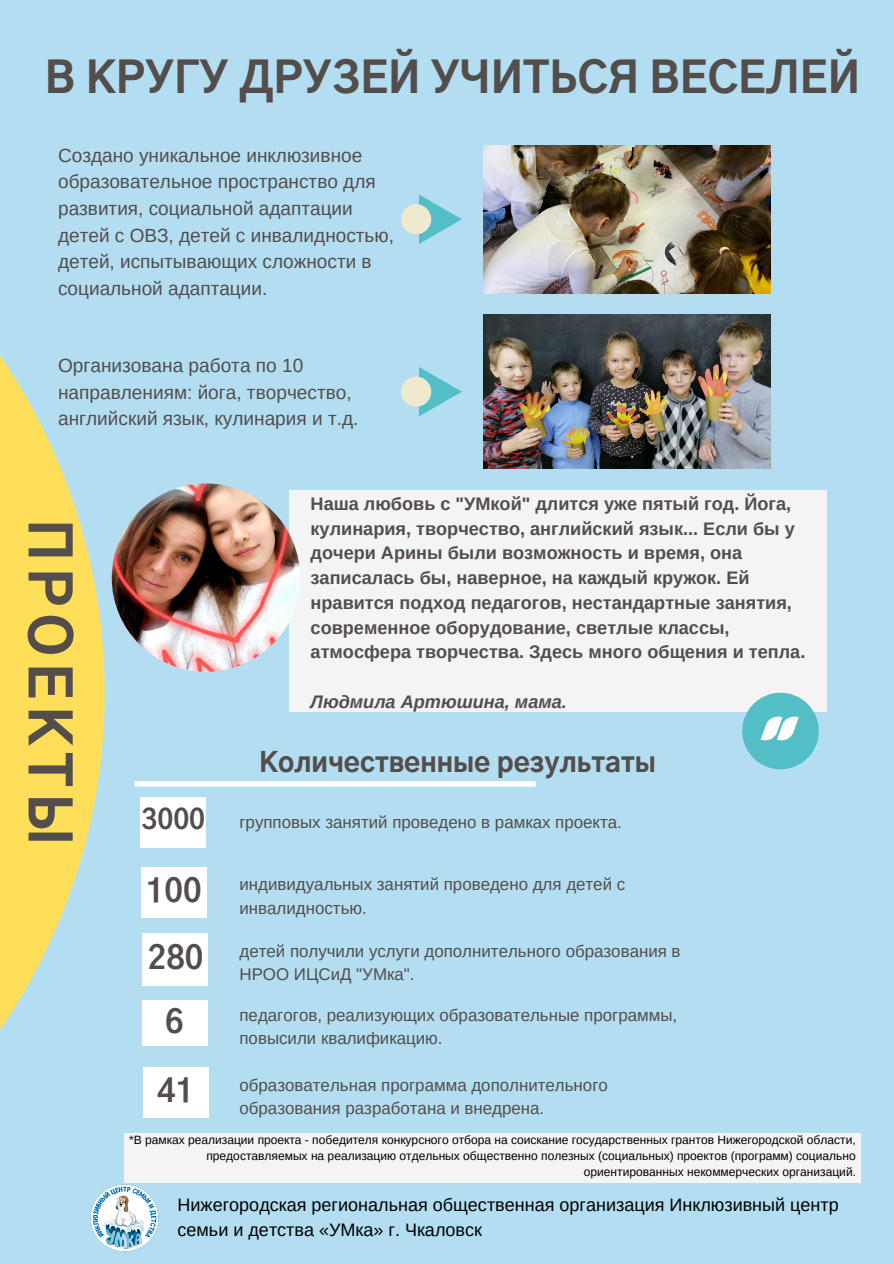
<style>
.page{position:relative;width:894px;height:1264px;background:#fff}
.page>*{position:absolute;margin:0;border:0;box-sizing:border-box;transform-origin:0 0}
.t1{font:97.8px "BRAKE";color:#fff}
.t2{font:800 56.1px "Gothic A1";letter-spacing:.125em;color:#534d4b}
.t3{font:800 42.9px "Gothic A1";color:#534d4b}
.t4{font:700 31.65px "Gothic A1";color:#534d4b}
.t5{font:700 27.15px "Gothic A1";color:#534d4b}
.t6{font:800 27px "Gothic A1";color:#534d4b}
.t7{font:19.05px/26.5px "Arimo";color:#534d4b}
.t8{font:700 18.15px/24.8px "Arimo";color:#534d4b}
.t9{font:italic 700 18.15px "Arimo";color:#534d4b}
.t10{font:18px/24.8px "Arimo";color:#000}
.t11{font:16.95px/23.7px "Arimo";color:#534d4b}
.t12{font:12px/16px "Arimo";color:#000;text-align:right}
</style>
<div class="page">
<div style="left:0;top:0;width:893px;height:1263px;background:#b3def2"></div>
<div style="left:142px;top:932px;width:65px;height:53px;background:#fff"></div>
<div style="left:134px;top:781px;width:401px;height:5px;background:#fff"></div>
<img style="left:105px;top:1184px;width:54px;height:68px">
<svg style="left:0;top:356px;width:105px;height:889px;fill:#ffde59"></svg>
<div style="left:142px;top:1000px;width:65px;height:45px;background:#fff"></div>
<div style="left:143px;top:1066px;width:65px;height:51px;background:#fff"></div>
<div style="left:141px;top:866px;width:65px;height:51px;background:#fff"></div>
<div style="left:141px;top:796px;width:65px;height:51px;background:#fff"></div>
<img style="left:483px;top:145px;width:287px;height:149px">
<img style="left:483px;top:314px;width:287px;height:155px">
<div style="left:289px;top:490px;width:537px;height:222px;background:#f4f4f4"></div>
<div style="left:742px;top:692px;width:76px;height:77px;background:#54bec7;border-radius:50%"></div>
<img style="left:112px;top:483px;width:188px;height:188px;border-radius:50%">
<svg style="left:401px;top:194px;width:61px;height:50px"></svg>
<svg style="left:401px;top:367px;width:61px;height:49px"></svg>
<div style="left:124px;top:1132px;width:737px;height:50px;background:#f4f4f4"></div>
<p class="t3" style="left:45px;top:59px;width:816px">В КРУГУ ДРУЗЕЙ УЧИТЬСЯ ВЕСЕЛЕЙ</p>
<p class="t7" style="left:58px;top:142px;width:337px">Создано уникальное инклюзивное образовательное пространство для развития, социальной адаптации детей с ОВЗ, детей с инвалидностью, детей, испытывающих сложности в социальной адаптации.</p>
<p class="t7" style="left:58px;top:352px;width:302px">Организована работа по 10 направлениям: йога, творчество, английский язык, кулинария и т.д.</p>
<p class="t2" style="left:73px;top:519px;width:327px;rotate:90deg">ПРОЕКТЫ</p>
<p class="t8" style="left:310px;top:491px;width:496px">Наша любовь с "УМкой" длится уже пятый год. Йога, кулинария, творчество, английский язык... Если бы у дочери Арины были возможность и время, она записалась бы, наверное, на каждый кружок. Ей нравится подход педагогов, нестандартные занятия, современное оборудование, светлые классы, атмосфера творчества. Здесь много общения и тепла.</p>
<p class="t9" style="left:310px;top:691px;width:258px">Людмила Артюшина, мама.</p>
<p class="t1" style="left:760px;top:716px;width:46px">"</p>
<p class="t6" style="left:259px;top:750px;width:398px">Количественные результаты</p>
<p class="t5" style="left:141px;top:807px;width:65px">3000</p>
<p class="t11" style="left:239px;top:810px;width:384px">групповых занятий проведено в рамках проекта.</p>
<p class="t4" style="left:146px;top:876px;width:57px">100</p>
<p class="t11" style="left:239px;top:872px;width:387px">индивидуальных занятий проведено для детей с инвалидностью.</p>
<p class="t4" style="left:148px;top:943px;width:57px">280</p>
<p class="t11" style="left:239px;top:939px;width:442px">детей получили услуги дополнительного образования в<br>НРОО ИЦСиД "УМка".</p>
<p class="t4" style="left:165px;top:1007px;width:20px">6</p>
<p class="t11" style="left:239px;top:1003px;width:439px">педагогов, реализующих образовательные программы, повысили квалификацию.</p>
<p class="t4" style="left:157px;top:1077px;width:39px">41</p>
<p class="t11" style="left:239px;top:1072px;width:370px">образовательная программа дополнительного образования разработана и внедрена.</p>
<p class="t12" style="left:129px;top:1131px;width:728px">*В рамках реализации проекта - победителя конкурсного отбора на соискание государственных грантов Нижегородской области, предоставляемых на реализацию отдельных общественно полезных (социальных) проектов (программ) социально ориентированных некоммерческих организаций.</p>
<p class="t10" style="left:177px;top:1192px;width:662px">Нижегородская региональная общественная организация Инклюзивный центр семьи и детства «УМка» г. Чкаловск</p>
</div>
